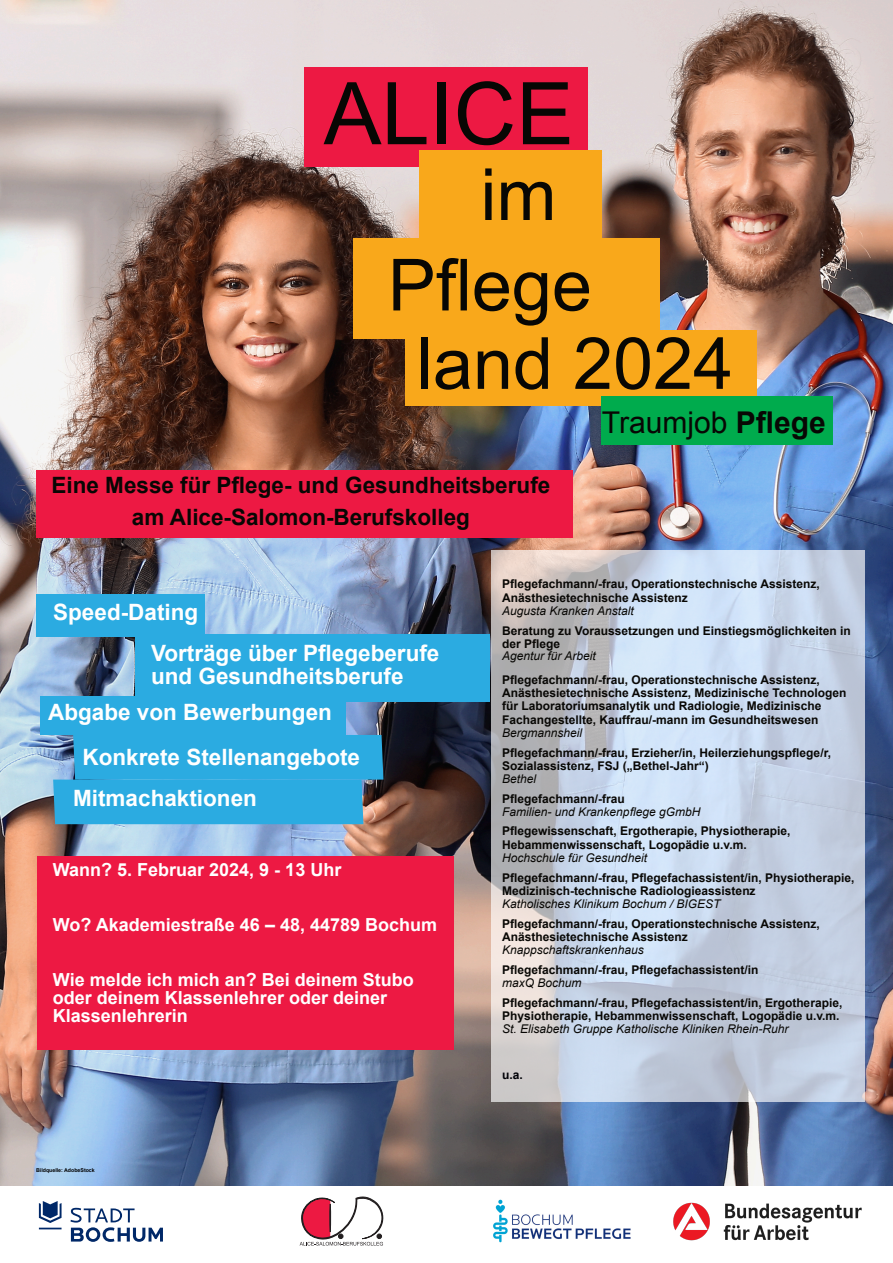
<style>
.page{position:relative;width:893px;height:1263px;background:#fff}
.page>*{position:absolute;margin:0;border:0;box-sizing:border-box;transform-origin:0 0}
.t1{font:86.55px "Arial";color:#080704}
.t2{font:72px/90.4px "Arial";color:#080704;text-align:center}
.t3{font:30px "Arial";color:#080704}
.t4{font:700 22.5px/23.2px "Arial";color:#fff}
.t5{font:700 22.5px/32.2px "Arial";color:#080704;text-align:center}
.t6{font:700 18px/18px "Arial";color:#fff}
.t7{font:700 12px/13.4px "Arial";color:#080704}
.t8{font:italic 12px "Arial";color:#080704}
.t9{font:700 12px "Arial";color:#000006}
.t10{font:700 5.25px "Arial";color:#000}
.s1{color:#f9a81b}
.s2{font-weight:700}
</style>
<div class="page">
<img style="left:0;top:0;width:893px;height:1186px">
<svg style="left:39px;top:1201px;width:124px;height:41px"></svg>
<img style="left:493px;top:1199px;width:138px;height:44px">
<svg style="left:300px;top:1197px;width:83px;height:48px"></svg>
<div style="left:304px;top:67px;width:284px;height:99px;background:#ed1943"></div>
<div style="left:420px;top:150px;width:182px;height:99px;background:#f9a81b"></div>
<div style="left:353px;top:238px;width:307px;height:100px;background:#f9a81b"></div>
<div style="left:405px;top:330px;width:352px;height:75px;background:#f9a81b"></div>
<div style="left:601px;top:397px;width:232px;height:48px;background:#00ab4d"></div>
<div style="left:36px;top:470px;width:536px;height:67px;background:#ed1943"></div>
<div style="left:37px;top:595px;width:168px;height:42px;background:#2babe1"></div>
<div style="left:135px;top:634px;width:355px;height:67px;background:#2babe1"></div>
<svg style="left:53px;top:735px;width:330px;height:89px;background:#30a7da"></svg>
<div style="left:40px;top:696px;width:305px;height:39px;background:#2babe1"></div>
<div style="left:37px;top:856px;width:416px;height:194px;background:#ed1943"></div>
<div style="left:492px;top:550px;width:373px;height:552px;background:#fff;opacity:.67"></div>
<img style="left:673px;top:1202px;width:189px;height:39px">
<h1 class="t1" style="left:324px;top:81px;width:252px">ALICE</h1>
<h2 class="t2" style="left:388px;top:156px;width:230px">im<br>Pflege<span class="s1">-</span></h2>
<h2 class="t2" style="left:417px;top:325px;width:318px">land 2024</h2>
<h3 class="t3" style="left:602px;top:412px;width:225px">Traumjob <span class="s2">Pflege</span></h3>
<h3 class="t5" style="left:51px;top:471px;width:500px">Eine Messe für Pflege- und Gesundheitsberufe am Alice-Salomon-Berufskolleg</h3>
<h3 class="t4" style="left:53px;top:602px;width:147px">Speed-Dating</h3>
<h3 class="t4" style="left:151px;top:644px;width:290px">Vorträge über Pflegeberufe und Gesundheitsberufe</h3>
<h3 class="t4" style="left:48px;top:702px;width:285px">Abgabe von Bewerbungen</h3>
<h3 class="t4" style="left:83px;top:747px;width:279px">Konkrete Stellenangebote</h3>
<h3 class="t4" style="left:73px;top:788px;width:185px">Mitmachaktionen</h3>
<h3 class="t6" style="left:53px;top:862px;width:290px">Wann? 5. Februar 2024, 9 - 13 Uhr</h3>
<h3 class="t6" style="left:53px;top:917px;width:386px">Wo? Akademiestraße 46 – 48, 44789 Bochum</h3>
<h3 class="t6" style="left:53px;top:973px;width:362px">Wie melde ich mich an? Bei deinem Stubo oder deinem Klassenlehrer oder deiner<br>Klassenlehrerin</h3>
<p class="t10" style="left:36px;top:1168px;width:60px">Bildquelle: AdobeStock</p>
<p class="t7" style="left:502px;top:579px;width:319px">Pflegefachmann/-frau, Operationstechnische Assistenz,<br>Anästhesietechnische Assistenz</p>
<p class="t8" style="left:502px;top:606px;width:133px">Augusta Kranken Anstalt</p>
<p class="t7" style="left:502px;top:625px;width:350px">Beratung zu Voraussetzungen und Einstiegsmöglichkeiten in der Pflege</p>
<p class="t8" style="left:502px;top:651px;width:95px">Agentur für Arbeit</p>
<p class="t7" style="left:502px;top:674px;width:346px">Pflegefachmann/-frau, Operationstechnische Assistenz, Anästhesietechnische Assistenz, Medizinische Technologen für Laboratoriumsanalytik und Radiologie, Medizinische Fachangestellte, Kauffrau/-mann im Gesundheitswesen</p>
<p class="t8" style="left:502px;top:728px;width:82px">Bergmannsheil</p>
<p class="t7" style="left:502px;top:747px;width:330px">Pflegefachmann/-frau, Erzieher/in, Heilerziehungspflege/r,<br>Sozialassistenz, FSJ („Bethel-Jahr“)</p>
<p class="t8" style="left:502px;top:774px;width:36px">Bethel</p>
<p class="t7" style="left:502px;top:793px;width:124px">Pflegefachmann/-frau</p>
<p class="t8" style="left:502px;top:807px;width:200px">Familien- und Krankenpflege gGmbH</p>
<p class="t7" style="left:502px;top:826px;width:290px">Pflegewissenschaft, Ergotherapie, Physiotherapie,<br>Hebammenwissenschaft, Logopädie u.v.m.</p>
<p class="t8" style="left:502px;top:853px;width:146px">Hochschule für Gesundheit</p>
<p class="t7" style="left:502px;top:872px;width:354px">Pflegefachmann/-frau, Pflegefachassistent/in, Physiotherapie,<br>Medizinisch-technische Radiologieassistenz</p>
<p class="t8" style="left:502px;top:899px;width:220px">Katholisches Klinikum Bochum / BIGEST</p>
<p class="t7" style="left:502px;top:918px;width:319px">Pflegefachmann/-frau, Operationstechnische Assistenz,<br>Anästhesietechnische Assistenz</p>
<p class="t8" style="left:502px;top:946px;width:143px">Knappschaftskrankenhaus</p>
<p class="t7" style="left:502px;top:964px;width:258px">Pflegefachmann/-frau, Pflegefachassistent/in</p>
<p class="t8" style="left:502px;top:978px;width:81px">maxQ Bochum</p>
<p class="t7" style="left:502px;top:997px;width:342px">Pflegefachmann/-frau, Pflegefachassistent/in, Ergotherapie,<br>Physiotherapie, Hebammenwissenschaft, Logopädie u.v.m.</p>
<p class="t8" style="left:502px;top:1024px;width:288px">St. Elisabeth Gruppe Katholische Kliniken Rhein-Ruhr</p>
<p class="t9" style="left:502px;top:1070px;width:22px">u.a.</p>
</div>
